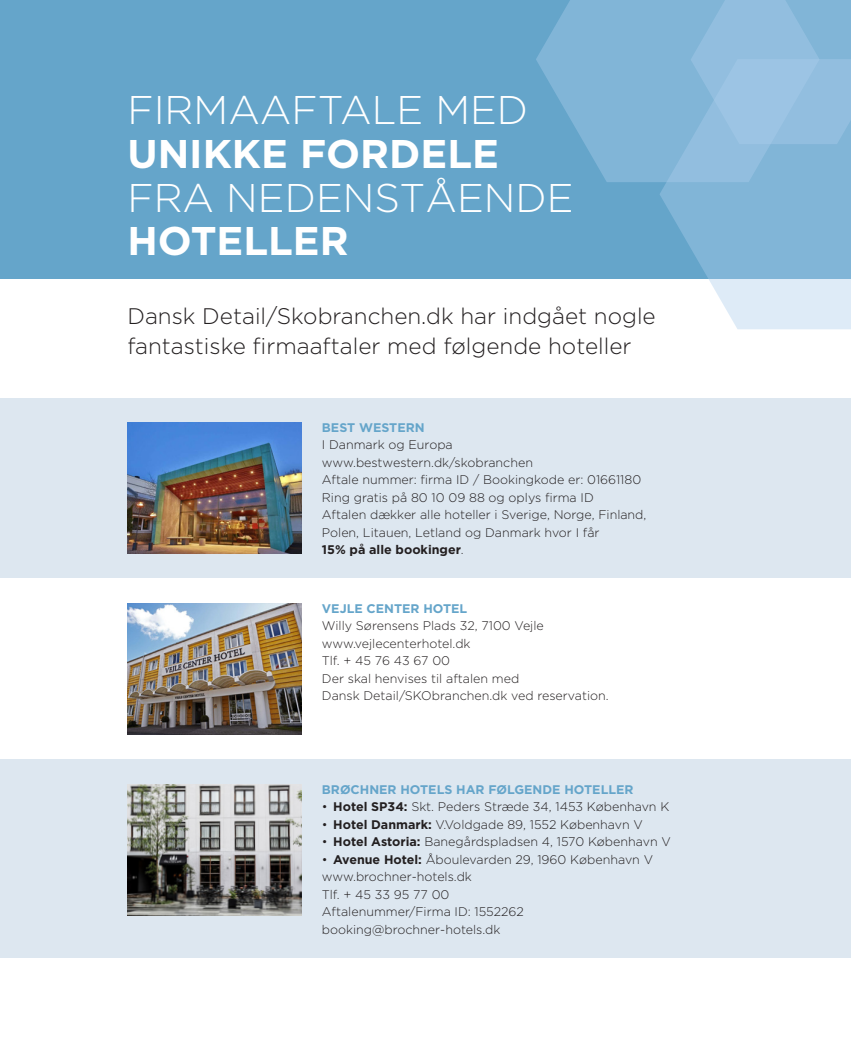
<style>
.page{position:relative;width:851px;height:1053px;background:#fff}
.page>*{position:absolute;margin:0;border:0;box-sizing:border-box;transform-origin:0 0}
.t1{font:300 40px "Gotham";color:#fff}
.t2{font:700 40px "Gotham";color:#fff}
.t3{font:300 22.5px/30px "Gotham";color:#231f20}
.t4{font:300 12.5px/17.5px "Gotham";color:#231f20}
.t5{font:700 12.5px "Gotham";color:#65a5ca}
.s1{font-weight:700}
</style>
<div class="page">
<div style="left:0;top:0;width:850px;height:278px;background:#65a5ca"></div>
<div style="left:0;top:397px;width:850px;height:181px;background:#dde7f0"></div>
<div style="left:0;top:759px;width:850px;height:199px;background:#dde7f0"></div>
<img style="left:127px;top:422px;width:174px;height:131px">
<img style="left:127px;top:784px;width:174px;height:131px">
<div style="left:819px;top:0;width:31px;height:59px;background:#81b5d7"></div>
<svg style="left:659px;top:59px;width:191px;height:270px;fill:#81b5d7"></svg>
<svg style="left:536px;top:0;width:283px;height:182px;background:#85b7d9"></svg>
<img style="left:127px;top:603px;width:174px;height:131px">
<h1 class="t1" style="left:127px;top:88px;width:402px">FIRMAAFTALE MED</h1>
<h1 class="t2" style="left:127px;top:130px;width:373px">UNIKKE FORDELE</h1>
<h1 class="t1" style="left:127px;top:176px;width:447px">FRA NEDENSTÅENDE</h1>
<h1 class="t2" style="left:127px;top:218px;width:223px">HOTELLER</h1>
<h2 class="t3" style="left:127px;top:300px;width:529px">Dansk Detail/Skobranchen.dk har indgået nogle fantastiske firmaaftaler med følgende hoteller</h2>
<p class="t5" style="left:322px;top:420px;width:104px">BEST WESTERN</p>
<p class="t4" style="left:322px;top:436px;width:326px">I Danmark og Europa www.bestwestern.dk/skobranchen<br>Aftale nummer: firma ID / Bookingkode er: 01661180<br>Ring gratis på 80 10 09 88 og oplys firma ID<br>Aftalen dækker alle hoteller i Sverige, Norge, Finland, Polen, Litauen, Letland og Danmark hvor I får<br><span class="s1">15% på alle bookinger</span>.</p>
<p class="t5" style="left:322px;top:601px;width:147px">VEJLE CENTER HOTEL</p>
<p class="t4" style="left:322px;top:617px;width:288px">Willy Sørensens Plads 32, 7100 Vejle www.vejlecenterhotel.dk<br>Tlf. + 45 76 43 67 00<br>Der skal henvises til aftalen med<br>Dansk Detail/SKObranchen.dk ved reservation.</p>
<p class="t5" style="left:322px;top:781px;width:313px">BRØCHNER HOTELS HAR FØLGENDE HOTELLER</p>
<p class="t4" style="left:322px;top:797px;width:349px">• <span class="s1">Hotel SP34:</span> Skt. Peders Stræde 34, 1453 København K</p>
<p class="t4" style="left:322px;top:815px;width:322px">• <span class="s1">Hotel Danmark:</span> V.Voldgade 89, 1552 København V</p>
<p class="t4" style="left:322px;top:832px;width:350px">• <span class="s1">Hotel Astoria:</span> Banegårdspladsen 4, 1570 København V</p>
<p class="t4" style="left:322px;top:850px;width:332px">• <span class="s1">Avenue Hotel:</span> Åboulevarden 29, 1960 København V www.brochner-hotels.dk<br>Tlf. + 45 33 95 77 00<br>Aftalenummer/Firma ID: 1552262 booking@brochner-hotels.dk</p>
</div>
